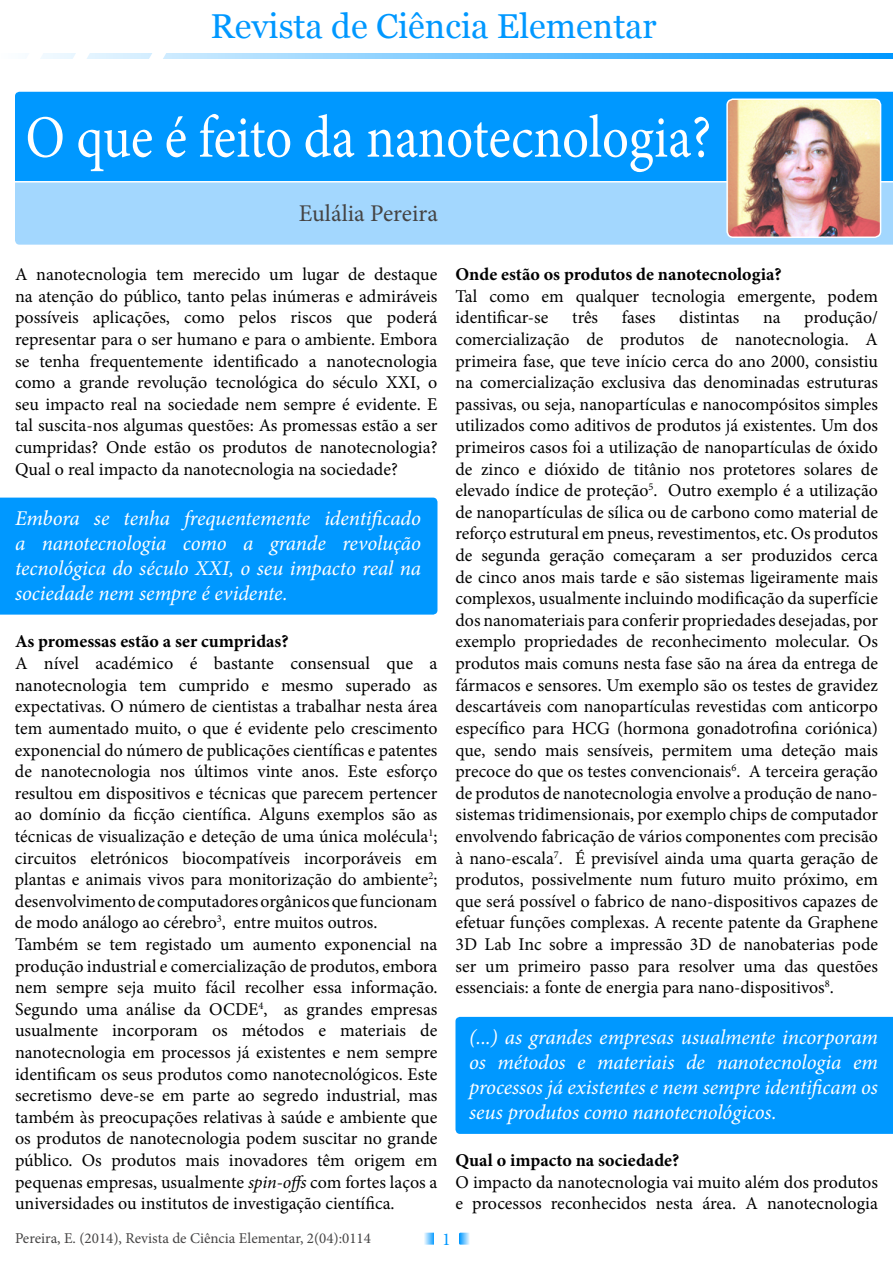
<style>
.page{position:relative;width:893px;height:1263px;background:#fff}
.page>*{position:absolute;margin:0;border:0;box-sizing:border-box;transform-origin:0 0}
.t1{font:60px "Minion Pro";letter-spacing:-.005em;color:#fff;scale:.88 1}
.t2{font:34.5px "Georgia";color:#0098ff}
.t3{font:24px "Minion Pro";color:#454444}
.t4{font:italic 21px/25.2px "Minion Pro";letter-spacing:-.005em;color:#fff;text-align:justify}
.t5{font:18px/21.6px "Minion Pro";color:#000}
.t6{font:700 18px "Minion Pro";color:#000}
.t7{font:18px "Minion Pro";color:#0098ff}
.t8{font:15px "Minion Pro";color:#454444}
.s1{font-style:italic}
</style>
<div class="page">
<div style="left:15px;top:183px;width:878px;height:62px;background:#a3d7fe"></div>
<svg style="left:46px;top:54px;width:847px;height:4px;background:#72c6ff"></svg>
<svg style="left:41px;top:53px;width:5px;height:6px"></svg>
<svg style="left:70px;top:53px;width:22px;height:6px"></svg>
<svg style="left:146px;top:53px;width:23px;height:6px"></svg>
<svg style="left:424px;top:1233px;width:10px;height:11px"></svg>
<svg style="left:459px;top:1233px;width:11px;height:11px"></svg>
<div style="left:15px;top:92px;width:878px;height:89px;background:#0098ff"></div>
<img style="left:727px;top:99px;width:153px;height:138px">
<div style="left:726px;top:98px;width:155px;height:140px;border:2px solid #fff;border-radius:6px"></div>
<div style="left:0;top:498px;width:437px;height:117px;background:#0098ff"></div>
<div style="left:455px;top:1017px;width:438px;height:117px;background:#0098ff"></div>
<h2 class="t2" style="left:211px;top:1px;width:448px">Revista de Ciência Elementar</h2>
<h1 class="t1" style="left:26px;top:97px;width:781px">O que é feito da nanotecnologia?</h1>
<h3 class="t3" style="left:299px;top:197px;width:140px">Eulália Pereira</h3>
<p class="t5" style="left:15px;top:264px;width:424px;text-align:justify">A nanotecnologia tem merecido um lugar de destaque na atenção do público, tanto pelas inúmeras e admiráveis possíveis aplicações, como pelos riscos que poderá representar para o ser humano e para o ambiente. Embora se tenha frequentemente identificado a nanotecnologia como a grande revolução tecnológica do século XXI, o seu impacto real na sociedade nem sempre é evidente. E tal suscita-nos algumas questões: As promessas estão a ser cumpridas? Onde estão os produtos de nanotecnologia?<br>Qual o real impacto da nanotecnologia na sociedade?</p>
<p class="t4" style="left:15px;top:505px;width:407px">Embora se tenha frequentemente identificado a nanotecnologia como a grande revolução tecnológica do século XXI, o seu impacto real na sociedade nem sempre é evidente.</p>
<p class="t6" style="left:15px;top:629px;width:275px">As promessas estão a ser cumpridas?</p>
<p class="t5" style="left:15px;top:653px;width:424px">A nível académico é bastante consensual que a nanotecnologia tem cumprido e mesmo superado as expectativas. O número de cientistas a trabalhar nesta área tem aumentado muito, o que é evidente pelo crescimento exponencial do número de publicações científicas e patentes de nanotecnologia nos últimos vinte anos. Este esforço resultou em dispositivos e técnicas que parecem pertencer ao domínio da ficção científica. Alguns exemplos são as técnicas de visualização e deteção de uma única molécula<sup>1</sup>; circuitos eletrónicos biocompatíveis incorporáveis em plantas e animais vivos para monitorização do ambiente<sup>2</sup>; desenvolvimento de computadores orgânicos que funcionam de modo análogo ao cérebro<sup>3</sup>, entre muitos outros.<br>Também se tem registado um aumento exponencial na produção industrial e comercialização de produtos, embora nem sempre seja muito fácil recolher essa informação.<br>Segundo uma análise da OCDE<sup>4</sup>, as grandes empresas usualmente incorporam os métodos e materiais de nanotecnologia em processos já existentes e nem sempre identificam os seus produtos como nanotecnológicos. Este secretismo deve-se em parte ao segredo industrial, mas também às preocupações relativas à saúde e ambiente que os produtos de nanotecnologia podem suscitar no grande público. Os produtos mais inovadores têm origem em pequenas empresas, usualmente <span class="s1">spin-offs</span> com fortes laços a universidades ou institutos de investigação científica.</p>
<p class="t6" style="left:455px;top:262px;width:328px">Onde estão os produtos de nanotecnologia?</p>
<p class="t5" style="left:455px;top:285px;width:424px">Tal como em qualquer tecnologia emergente, podem identificar-se</p>
<p class="t5" style="left:455px;top:307px;width:424px;text-align:justify;text-indent:349px">produção/ comercialização de produtos de nanotecnologia. A primeira fase, que teve início cerca do ano 2000, consistiu na comercialização exclusiva das denominadas estruturas passivas, ou seja, nanopartículas e nanocompósitos simples utilizados como aditivos de produtos já existentes. Um dos primeiros casos foi a utilização de nanopartículas de óxido de zinco e dióxido de titânio nos protetores solares de elevado índice de proteção<sup>5</sup>. Outro exemplo é a utilização de nanopartículas de sílica ou de carbono como material de reforço estrutural em pneus, revestimentos, etc. Os produtos de segunda geração começaram a ser produzidos cerca de cinco anos mais tarde e são sistemas ligeiramente mais complexos, usualmente incluindo modificação da superfície dos nanomateriais para conferir propriedades desejadas, por exemplo propriedades de reconhecimento molecular. Os produtos mais comuns nesta fase são na área da entrega de fármacos e sensores. Um exemplo são os testes de gravidez descartáveis com nanopartículas revestidas com anticorpo específico para HCG (hormona gonadotrofina coriónica) que, sendo mais sensíveis, permitem uma deteção mais precoce do que os testes convencionais<sup>6</sup>. A terceira geração de produtos de nanotecnologia envolve a produção de nano&shy;sistemas tridimensionais, por exemplo chips de computador envolvendo fabricação de vários componentes com precisão à nano-escala<sup>7</sup>. É previsível ainda uma quarta geração de produtos, possivelmente num futuro muito próximo, em que será possível o fabrico de nano-dispositivos capazes de efetuar funções complexas. A recente patente da Graphene 3D Lab Inc sobre a impressão 3D de nanobaterias pode ser um primeiro passo para resolver uma das questões essenciais: a fonte de energia para nano-dispositivos<sup>8</sup>.</p>
<p class="t5" style="left:572px;top:307px;width:28px">três</p>
<p class="t5" style="left:622px;top:307px;width:35px">fases</p>
<p class="t5" style="left:679px;top:307px;width:62px">distintas</p>
<p class="t5" style="left:763px;top:307px;width:19px">na</p>
<p class="t4" style="left:469px;top:1024px;width:411px">(...) as grandes empresas usualmente incorporam os métodos e materiais de nanotecnologia em processos já existentes e nem sempre identificam os seus produtos como nanotecnológicos.</p>
<p class="t6" style="left:455px;top:1147px;width:225px">Qual o impacto na sociedade?</p>
<p class="t5" style="left:455px;top:1171px;width:424px">O impacto da nanotecnologia vai muito além dos produtos e processos reconhecidos nesta área. A nanotecnologia</p>
<p class="t8" style="left:15px;top:1228px;width:358px">Pereira, E. (2014), Revista de Ciência Elementar, 2(04):0114</p>
<p class="t7" style="left:442px;top:1227px;width:10px">1</p>
</div>
